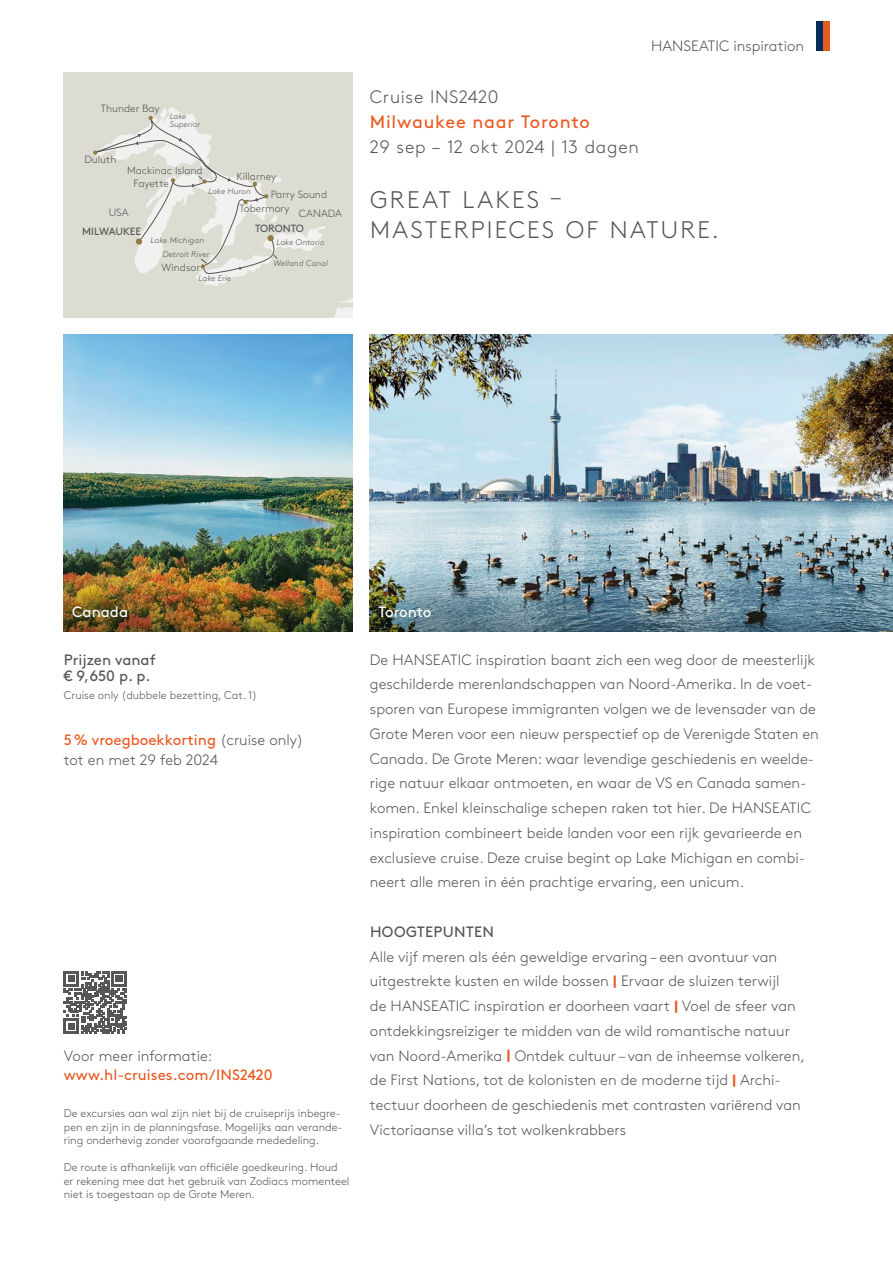
<style>
.page{position:relative;width:893px;height:1263px;background:#fff}
.page>*{position:absolute;margin:0;border:0;box-sizing:border-box;transform-origin:0 0}
.t1{font:300 24px/30px "Brown Pro";letter-spacing:.095em;color:#565655}
.t2{font:300 18px "Brown Pro";letter-spacing:.035em;color:#565655}
.t3{font:18px "Brown Pro";letter-spacing:.04em;color:#ea5a23}
.t4{font:300 15px/24.8px "Brown Pro";color:#565655}
.t5{font:15px "Brown Pro";color:#ea5a23}
.t6{font:15px/16.5px "Brown Pro";color:#565655}
.t7{font:15px "Brown Pro";color:#fff}
.t8{font:15px "Brown Pro";letter-spacing:.02em;color:#565655}
.t9{font:300 11.25px/13.5px "Brown Pro";color:#565655}
.t10{font:300 10.5px/13px "Brown Pro";color:#565655}
.t11{font:10.5px "Brown Pro";color:#565655}
.t12{font:italic 300 8.25px/7.4px "Brown Pro";letter-spacing:.01em;color:#565655}
.s1{font-weight:700;font-size:13.5px;color:#ea5a23}
.s2{font-weight:400;color:#ea5a23}
</style>
<div class="page">
<div style="left:817px;top:21px;width:6px;height:30px;background:#002e5d"></div>
<div style="left:823px;top:21px;width:6px;height:30px;background:#ea5a23"></div>
<div style="left:64px;top:72px;width:289px;height:246px;background:#dcdcd3"></div>
<div style="left:64px;top:72px;width:284px;height:28px;background:#dcdcd3"></div>
<svg style="left:93px;top:100px;width:185px;height:175px"></svg>
<img style="left:370px;top:335px;width:523px;height:222px">
<img style="left:64px;top:335px;width:289px;height:222px">
<hr style="left:0;top:557px;width:1px;height:74px;background:#010102">
<img style="left:370px;top:557px;width:523px;height:74px">
<img style="left:64px;top:557px;width:289px;height:74px">
<svg style="left:64px;top:971px;width:62px;height:63px"></svg>
<p class="t10" style="left:101px;top:101px;width:60px">Thunder Bay</p>
<p class="t12" style="left:170px;top:112px;width:32px">Lake<br>Superior</p>
<p class="t10" style="left:85px;top:152px;width:33px">Duluth</p>
<p class="t10" style="left:134px;top:163px;width:71px;text-indent:-7px">Mackinac Island<br>Fayette</p>
<p class="t10" style="left:236px;top:169px;width:41px">Killarney</p>
<p class="t12" style="left:209px;top:187px;width:44px">Lake Huron</p>
<p class="t10" style="left:271px;top:187px;width:58px">Parry Sound</p>
<p class="t10" style="left:109px;top:205px;width:21px">USA</p>
<p class="t10" style="left:239px;top:201px;width:52px">Tobermory</p>
<p class="t10" style="left:299px;top:206px;width:45px">CANADA</p>
<p class="t11" style="left:82px;top:224px;width:61px">MILWAUKEE</p>
<p class="t12" style="left:151px;top:236px;width:55px">Lake Michigan</p>
<p class="t12" style="left:163px;top:250px;width:48px">Detroit River</p>
<p class="t10" style="left:162px;top:260px;width:40px">Windsor</p>
<p class="t12" style="left:199px;top:273px;width:34px">Lake Erie</p>
<p class="t11" style="left:255px;top:220px;width:50px">TORONTO</p>
<p class="t12" style="left:277px;top:238px;width:49px">Lake Ontario</p>
<p class="t12" style="left:274px;top:259px;width:56px">Welland Canal</p>
<p class="t2" style="left:370px;top:84px;width:130px">Cruise INS2420</p>
<p class="t3" style="left:370px;top:108px;width:221px">Milwaukee naar Toronto</p>
<p class="t2" style="left:370px;top:133px;width:271px">29 sep – 12 okt 2024 | 13 dagen</p>
<p class="t4" style="left:651px;top:32px;width:154px">HANSEATIC inspiration</p>
<h1 class="t1" style="left:370px;top:183px;width:350px">GREAT LAKES –<br>MASTERPIECES OF NATURE.</h1>
<p class="t7" style="left:72px;top:601px;width:57px">Canada</p>
<p class="t7" style="left:378px;top:601px;width:55px">Toronto</p>
<p class="t4" style="left:370px;top:646px;width:450px">De HANSEATIC inspiration baant zich een weg door de meesterlijk geschilderde merenlandschappen van Noord-Amerika. In de voet&shy;sporen van Europese immigranten volgen we de levensader van de Grote Meren voor een nieuw perspectief op de Verenigde Staten en Canada. De Grote Meren: waar levendige geschiedenis en weelde&shy;rige natuur elkaar ontmoeten, en waar de VS en Canada samen&shy;komen. Enkel kleinschalige schepen raken tot hier. De HANSEATIC inspiration combineert beide landen voor een rijk gevarieerde en exclusieve cruise. Deze cruise begint op Lake Michigan en combi&shy;neert alle meren in één prachtige ervaring, een unicum.</p>
<p class="t8" style="left:370px;top:920px;width:125px">HOOGTEPUNTEN</p>
<p class="t4" style="left:370px;top:943px;width:436px">Alle vijf meren als één geweldige ervaring – een avontuur van uitgestrekte kusten en wilde bossen <span class="s1">|</span> Ervaar de sluizen terwijl<br>de HANSEATIC inspiration er doorheen vaart <span class="s1">|</span> Voel de sfeer van ontdekkingsreiziger te midden van de wild romantische natuur van Noord-Amerika <span class="s1">|</span> Ontdek cultuur – van de inheemse volkeren, de First Nations, tot de kolonisten en de moderne tijd <span class="s1">|</span> Archi&shy;tectuur doorheen de geschiedenis met contrasten variërend van Victoriaanse villa’s tot wolkenkrabbers</p>
<p class="t6" style="left:64px;top:650px;width:94px">Prijzen vanaf € 9,650 p. p.</p>
<p class="t9" style="left:64px;top:687px;width:195px">Cruise only (dubbele bezetting, Cat. 1)</p>
<p class="t4" style="left:64px;top:729px;width:241px;line-height:19.5px"><span class="s2">5% vroegboekkorting</span> (cruise only) tot en met 29 feb 2024</p>
<p class="t4" style="left:64px;top:1042px;width:150px">Voor meer informatie:</p>
<p class="t5" style="left:64px;top:1064px;width:210px">www.hl-cruises.com/INS2420</p>
<p class="t9" style="left:64px;top:1106px;width:280px">De excursies aan wal zijn niet bij de cruiseprijs inbegre&shy;pen en zijn in de planningsfase. Mogelijks aan verande&shy;ring onderhevig zonder voorafgaande mededeling.</p>
<p class="t9" style="left:64px;top:1160px;width:287px">De route is afhankelijk van officiële goedkeuring. Houd er rekening mee dat het gebruik van Zodiacs momenteel niet is toegestaan op de Grote Meren.</p>
</div>
